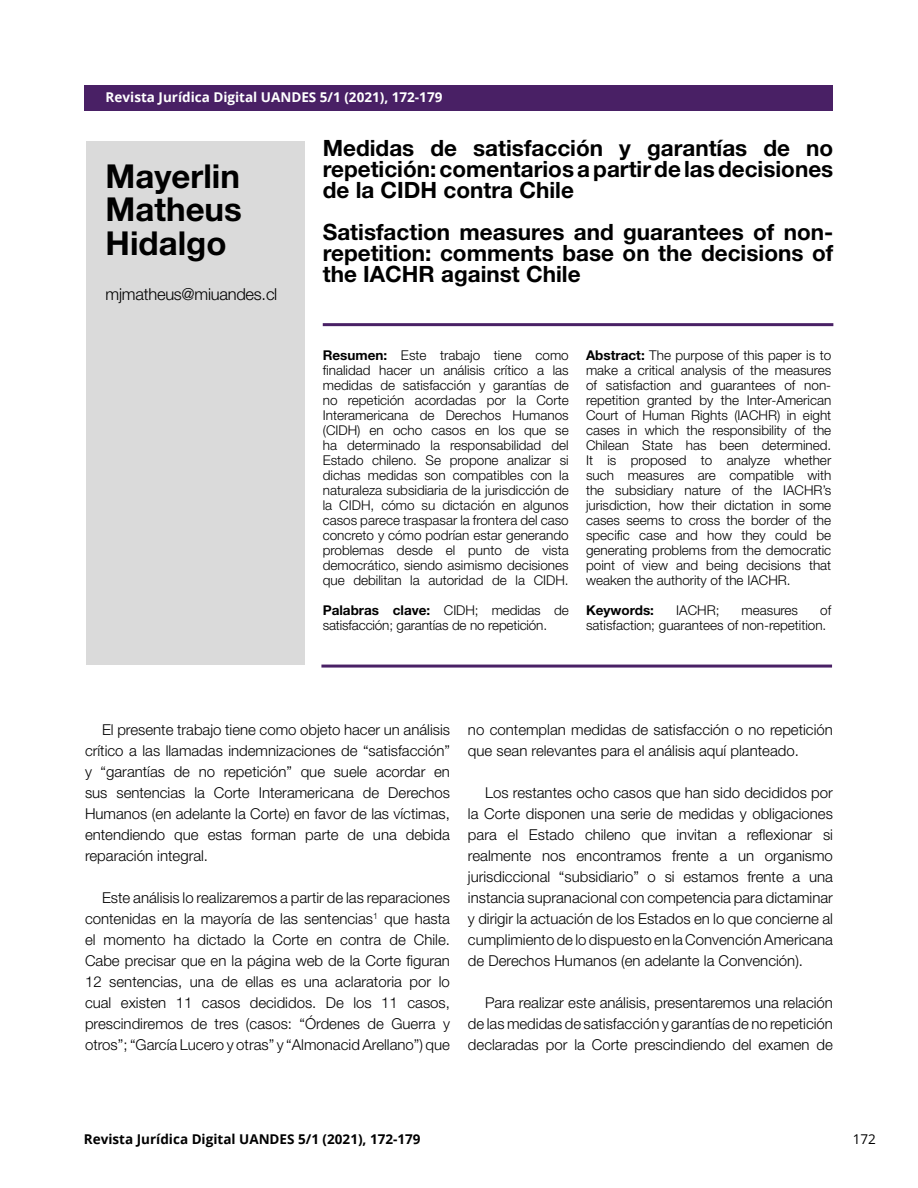
<style>
.page{position:relative;width:918px;height:1188px;background:#fff}
.page>*{position:absolute;margin:0;border:0;box-sizing:border-box;transform-origin:0 0}
.t1{font:700 33px/33.8px "Helvetica Neue LT Std";color:#000;text-align:justify}
.t2{font:700 22.5px/21px "Helvetica Neue LT Std";color:#000;text-align:justify}
.t3{font:300 16.5px "Helvetica Neue LT Std";letter-spacing:-.015em;color:#000}
.t4{font:300 15px/21px "Helvetica Neue LT Std";color:#000;text-align:justify}
.t5{font:300 13.5px/15px "Helvetica Neue LT Std";color:#000;text-align:justify}
.t6{font:700 13.5px "Open Sans";color:#fff}
.t7{font:700 13.5px "Open Sans";color:#000}
.t8{font:700 13.5px "Helvetica Neue LT Std";color:#000}
.t9{font:13.5px "Open Sans";color:#000}
.s1{font-weight:700}
</style>
<div class="page">
<div style="left:85px;top:85px;width:748px;height:26px;background:#492065"></div>
<div style="left:86px;top:141px;width:218px;height:524px;background:#dadada"></div>
<hr style="left:323px;top:323px;width:510px;height:3px;background:#492065">
<hr style="left:321px;top:665px;width:511px;height:3px;background:#492065">
<p class="t6" style="left:106px;top:88px;width:338px">Revista Jurídica Digital UANDES 5/1 (2021), 172-179</p>
<p class="t6" style="left:104px;top:88px;width:179px">Mayerlin Matheus Hidalgo</p>
<h1 class="t1" style="left:106px;top:158px;width:138px">Mayerlin Matheus Hidalgo</h1>
<p class="t3" style="left:106px;top:284px;width:173px">mjmatheus@miuandes.cl</p>
<h2 class="t2" style="left:323px;top:137px;width:512px">Medidas de satisfacción y garantías de no repetición: comentarios a partir de las decisiones de la CIDH contra Chile</h2>
<h2 class="t2" style="left:323px;top:221px;width:512px">Satisfaction measures and guarantees of non&shy;repetition: comments base on the decisions of the IACHR against Chile</h2>
<p class="t5" style="left:323px;top:348px;width:247px"><span class="s1">Resumen:</span> Este trabajo tiene como finalidad hacer un análisis crítico a las medidas de satisfacción y garantías de no repetición acordadas por la Corte Interamericana de Derechos Humanos (CIDH) en ocho casos en los que se ha determinado la responsabilidad del Estado chileno. Se propone analizar si dichas medidas son compatibles con la naturaleza subsidiaria de la jurisdicción de la CIDH, cómo su dictación en algunos casos parece traspasar la frontera del caso concreto y cómo podrían estar generando problemas desde el punto de vista democrático, siendo asimismo decisiones que debilitan la autoridad de la CIDH.</p>
<p class="t5" style="left:323px;top:603px;width:247px"><span class="s1">Palabras clave:</span> CIDH; medidas de satisfacción; garantías de no repetición.</p>
<p class="t5" style="left:586px;top:348px;width:247px"><span class="s1">Abstract:</span> The purpose of this paper is to make a critical analysis of the measures of satisfaction and guarantees of non&shy;repetition granted by the Inter-American Court of Human Rights (IACHR) in eight cases in which the responsibility of the Chilean State has been determined.<br>It is proposed to analyze whether such measures are compatible with the subsidiary nature of the IACHR’s jurisdiction, how their dictation in some cases seems to cross the border of the specific case and how they could be generating problems from the democratic point of view and being decisions that weaken the authority of the IACHR.</p>
<p class="t8" style="left:586px;top:602px;width:69px">Keywords:</p>
<p class="t5" style="left:676px;top:603px;width:45px">IACHR;</p>
<p class="t5" style="left:742px;top:603px;width:58px">measures</p>
<p class="t5" style="left:586px;top:603px;width:247px;text-indent:234px">of satisfaction; guarantees of non-repetition.</p>
<p class="t4" style="left:85px;top:719px;width:366px;text-indent:17px">El presente trabajo tiene como objeto hacer un análisis crítico a las llamadas indemnizaciones de “satisfacción” y “garantías de no repetición” que suele acordar en sus sentencias la Corte Interamericana de Derechos Humanos (en adelante la Corte) en favor de las víctimas, entendiendo que estas forman parte de una debida reparación integral.</p>
<p class="t4" style="left:85px;top:887px;width:367px;text-indent:17px">Este análisis lo realizaremos a partir de las reparaciones contenidas en la mayoría de las sentencias<sup>1</sup> que hasta el momento ha dictado la Corte en contra de Chile.<br>Cabe precisar que en la página web de la Corte figuran 12 sentencias, una de ellas es una aclaratoria por lo cual existen 11 casos decididos. De los 11 casos, prescindiremos de tres (casos: “Órdenes de Guerra y otros”; “García Lucero y otras” y “Almonacid Arellano”) que</p>
<p class="t4" style="left:468px;top:719px;width:366px">no contemplan medidas de satisfacción o no repetición que sean relevantes para el análisis aquí planteado.</p>
<p class="t4" style="left:468px;top:782px;width:366px;text-indent:17px">Los restantes ocho casos que han sido decididos por la Corte disponen una serie de medidas y obligaciones para el Estado chileno que invitan a reflexionar si realmente nos encontramos frente a un organismo jurisdiccional “subsidiario” o si estamos frente a una instancia supranacional con competencia para dictaminar y dirigir la actuación de los Estados en lo que concierne al cumplimiento de lo dispuesto en la Convención Americana de Derechos Humanos (en adelante la Convención).</p>
<p class="t4" style="left:468px;top:992px;width:366px;text-indent:17px">Para realizar este análisis, presentaremos una relación de las medidas de satisfacción y garantías de no repetición declaradas por la Corte prescindiendo del examen de</p>
<p class="t7" style="left:84px;top:1130px;width:338px">Revista Jurídica Digital UANDES 5/1 (2021), 172-179</p>
<p class="t9" style="left:853px;top:1130px;width:25px">172</p>
</div>
